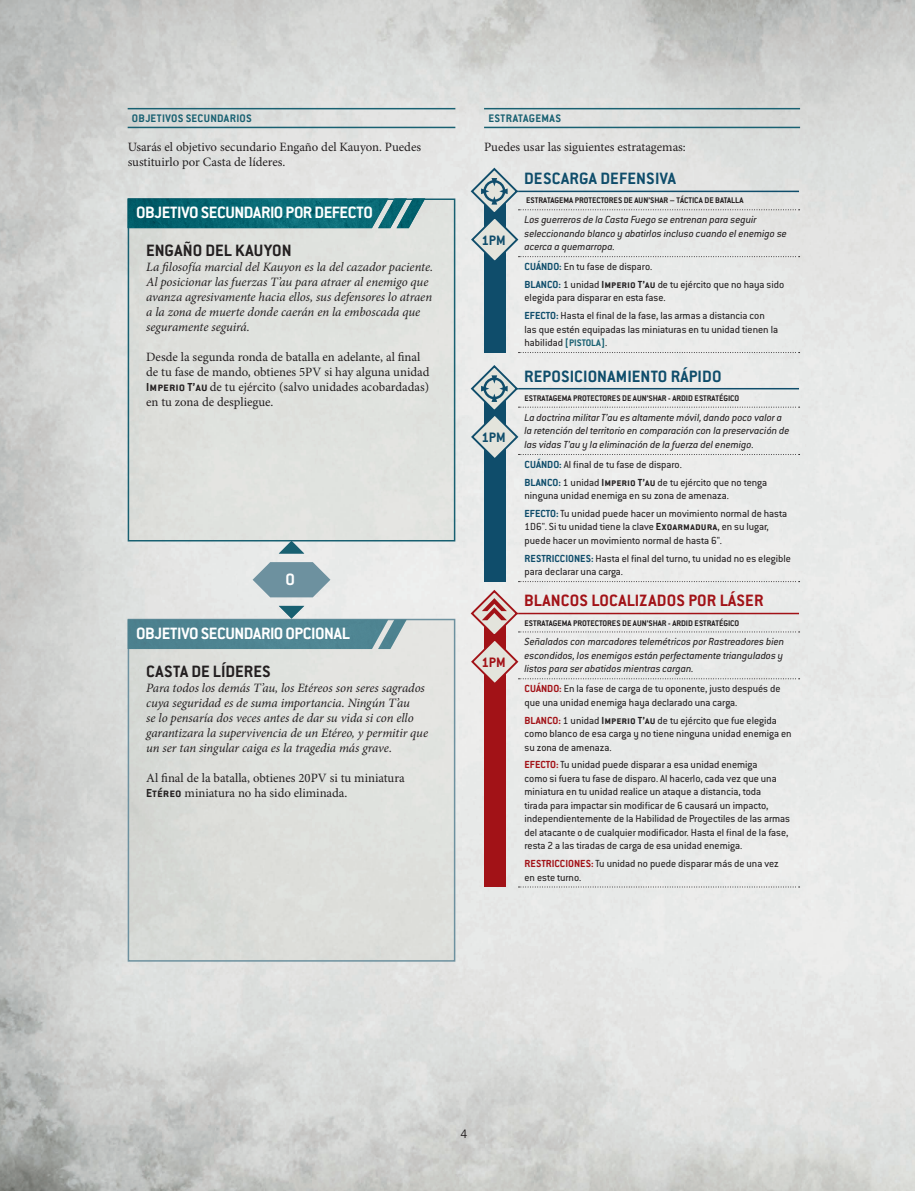
<style>
.page{position:relative;width:915px;height:1191px;background:#fff}
.page>*{position:absolute;margin:0;border:0;box-sizing:border-box;transform-origin:0 0}
.t1{font:700 18px "Conduit ITC Std";letter-spacing:-.02em;color:#fff}
.t2{font:700 18px "Conduit ITC Std";letter-spacing:.01em;color:#0f4d6b}
.t3{font:700 18px "Conduit ITC Std";letter-spacing:.005em;color:#231f20}
.t4{font:700 18px "Conduit ITC Std";letter-spacing:.01em;color:#a21217}
.t5{font:700 15px "Conduit ITC Std";color:#0f4d6b}
.t6{font:700 15px "Conduit ITC Std";color:#a21217}
.t7{font:300 13.5px "Conduit ITC Std";color:#231f20}
.t8{font:italic 12.75px/15px "Minion Pro";letter-spacing:-.005em;color:#231f20}
.t9{font:12.75px/15px "Minion Pro";color:#231f20}
.t10{font:700 12px "Conduit ITC Std";letter-spacing:.03em;color:#186071}
.t11{font:11.25px/13.5px "Conduit ITC Std";color:#231f20}
.t12{font:italic 11.25px/13.5px "Conduit ITC Std";color:#231f20}
.t13{font:700 9px "Conduit ITC Std";color:#231f20}
.s1{font-family:"Conduit ITC Std";font-weight:700}
.s2{font-weight:700;color:#0f4d6b}
.s3{font-weight:700}
.s4{font-weight:700;font-size:10.5px;color:#186071}
.s5{font-weight:700;color:#a21217}
</style>
<div class="page">
<img style="left:0;top:0;width:914px;height:1191px">
<hr style="left:484px;top:127px;width:315px;height:1px;background:#186071">
<hr style="left:484px;top:108px;width:315px;height:1px;background:#186071">
<div style="left:484px;top:191px;width:21px;height:161px;background:#0f4d6b"></div>
<svg style="left:518px;top:352px;width:281px;height:1px"></svg>
<div style="left:484px;top:389px;width:21px;height:192px;background:#0f4d6b"></div>
<svg style="left:518px;top:581px;width:281px;height:1px"></svg>
<div style="left:484px;top:613px;width:21px;height:274px;background:#a21217"></div>
<svg style="left:518px;top:886px;width:281px;height:1px"></svg>
<svg style="left:469px;top:166px;width:330px;height:98px"></svg>
<svg style="left:469px;top:364px;width:330px;height:98px"></svg>
<svg style="left:469px;top:588px;width:330px;height:98px"></svg>
<hr style="left:128px;top:127px;width:327px;height:1px;background:#186071">
<hr style="left:128px;top:108px;width:327px;height:1px;background:#186071">
<div style="left:128px;top:199px;width:326px;height:342px;background:#dfe2de"></div>
<div style="left:128px;top:198px;width:327px;height:343px;border:2px solid #186071"></div>
<div style="left:128px;top:619px;width:326px;height:342px;background:#dedfdb"></div>
<div style="left:128px;top:619px;width:327px;height:342px;border:2px solid #6d919f"></div>
<img style="left:128px;top:198px;width:297px;height:30px">
<svg style="left:128px;top:541px;width:278px;height:108px"></svg>
<p class="t10" style="left:132px;top:111px;width:121px">OBJETIVOS SECUNDARIOS</p>
<p class="t9" style="left:128px;top:140px;width:295px">Usarás el objetivo secundario Engaño del Kauyon. Puedes sustituirlo por Casta de líderes.</p>
<h1 class="t1" style="left:136px;top:202px;width:238px">OBJETIVO SECUNDARIO POR DEFECTO</h1>
<h1 class="t3" style="left:146px;top:240px;width:147px">ENGAÑO DEL KAUYON</h1>
<p class="t8" style="left:146px;top:260px;width:288px">La filosofía marcial del Kauyon es la del cazador paciente.<br>Al posicionar las fuerzas T’au para atraer al enemigo que avanza agresivamente hacia ellos, sus defensores lo atraen a la zona de muerte donde caerán en la emboscada que seguramente seguirá.</p>
<p class="t9" style="left:146px;top:350px;width:285px">Desde la segunda ronda de batalla en adelante, al final de tu fase de mando, obtienes 5PV si hay alguna unidad <span class="s1">Imperio T’au</span> de tu ejército (salvo unidades acobardadas) en tu zona de despliegue.</p>
<h1 class="t1" style="left:285px;top:569px;width:11px">O</h1>
<h1 class="t1" style="left:136px;top:622px;width:215px">OBJETIVO SECUNDARIO OPCIONAL</h1>
<h1 class="t3" style="left:146px;top:660px;width:126px">CASTA DE LÍDERES</h1>
<p class="t8" style="left:146px;top:680px;width:283px">Para todos los demás T’au, los Etéreos son seres sagrados cuya seguridad es de suma importancia. Ningún T’au<br>se lo pensaría dos veces antes de dar su vida si con ello garantizara la supervivencia de un Etéreo, y permitir que un ser tan singular caiga es la tragedia más grave.</p>
<p class="t9" style="left:146px;top:770px;width:260px">Al final de la batalla, obtienes 20PV si tu miniatura<br><span class="s1">Etéreo</span> miniatura no ha sido eliminada.</p>
<p class="t10" style="left:488px;top:111px;width:74px">ESTRATAGEMAS</p>
<p class="t9" style="left:484px;top:140px;width:203px">Puedes usar las siguientes estratagemas:</p>
<h1 class="t2" style="left:524px;top:168px;width:153px">DESCARGA DEFENSIVA</h1>
<p class="t13" style="left:526px;top:195px;width:219px">ESTRATAGEMA PROTECTORES DE AUN’SHAR – TÁCTICA DE BATALLA</p>
<p class="t12" style="left:524px;top:213px;width:264px">Los guerreros de la Casta Fuego se entrenan para seguir seleccionando blanco y abatirlos incluso cuando el enemigo se acerca a quemarropa.</p>
<p class="t11" style="left:524px;top:257px;width:261px;line-height:17.7px"><span class="s2">CUÁNDO:</span> En tu fase de disparo.<br><span class="s2">BLANCO:</span> 1 unidad <span class="s3">Imperio T’au</span> de tu ejército que no haya sido</p>
<p class="t11" style="left:524px;top:289px;width:242px;line-height:17.7px">elegida para disparar en esta fase.<br><span class="s2">EFECTO:</span> Hasta el final de la fase, las armas a distancia con</p>
<p class="t11" style="left:524px;top:322px;width:255px">las que estén equipadas las miniaturas en tu unidad tienen la habilidad <span class="s4">[PISTOLA]</span>.</p>
<h1 class="t2" style="left:524px;top:365px;width:199px">REPOSICIONAMIENTO RÁPIDO</h1>
<p class="t13" style="left:524px;top:392px;width:216px">ESTRATAGEMA PROTECTORES DE AUN’SHAR - ARDID ESTRATÉGICO</p>
<p class="t12" style="left:524px;top:410px;width:266px">La doctrina militar T’au es altamente móvil, dando poco valor a la retención del territorio en comparación con la preservación de las vidas T’au y la eliminación de la fuerza del enemigo.</p>
<p class="t11" style="left:524px;top:455px;width:244px;line-height:17.7px"><span class="s2">CUÁNDO:</span> Al final de tu fase de disparo.<br><span class="s2">BLANCO:</span> 1 unidad <span class="s3">Imperio T’au</span> de tu ejército que no tenga</p>
<p class="t11" style="left:524px;top:486px;width:264px;line-height:17.7px">ninguna unidad enemiga en su zona de amenaza.<br><span class="s2">EFECTO:</span> Tu unidad puede hacer un movimiento normal de hasta</p>
<p class="t11" style="left:524px;top:520px;width:246px">1D6". Si tu unidad tiene la clave <span class="s3">Exoarmadura</span>, en su lugar, puede hacer un movimiento normal de hasta 6".</p>
<p class="t11" style="left:524px;top:551px;width:268px"><span class="s2">RESTRICCIONES:</span> Hasta el final del turno, tu unidad no es elegible para declarar una carga.</p>
<h1 class="t4" style="left:524px;top:590px;width:241px">BLANCOS LOCALIZADOS POR LÁSER</h1>
<p class="t13" style="left:524px;top:617px;width:216px">ESTRATAGEMA PROTECTORES DE AUN’SHAR - ARDID ESTRATÉGICO</p>
<p class="t12" style="left:524px;top:635px;width:261px;text-align:justify">Señalados con marcadores telemétricos por Rastreadores bien escondidos, los enemigos están perfectamente triangulados y listos para ser abatidos mientras cargan.</p>
<p class="t11" style="left:524px;top:681px;width:257px"><span class="s5">CUÁNDO:</span> En la fase de carga de tu oponente, justo después de que una unidad enemiga haya declarado una carga.</p>
<p class="t11" style="left:524px;top:713px;width:268px"><span class="s5">BLANCO:</span> 1 unidad <span class="s3">Imperio T’au</span> de tu ejército que fue elegida como blanco de esa carga y no tiene ninguna unidad enemiga en su zona de amenaza.</p>
<p class="t11" style="left:524px;top:757px;width:267px"><span class="s5">EFECTO:</span> Tu unidad puede disparar a esa unidad enemiga<br>como si fuera tu fase de disparo. Al hacerlo, cada vez que una miniatura en tu unidad realice un ataque a distancia, toda<br>tirada para impactar sin modificar de 6 causará un impacto, independientemente de la Habilidad de Proyectiles de las armas del atacante o de cualquier modificador. Hasta el final de la fase, resta 2 a las tiradas de carga de esa unidad enemiga.</p>
<p class="t11" style="left:524px;top:856px;width:256px"><span class="s5">RESTRICCIONES:</span> Tu unidad no puede disparar más de una vez en este turno.</p>
<h2 class="t5" style="left:481px;top:231px;width:26px">1PM</h2>
<h2 class="t5" style="left:481px;top:428px;width:26px">1PM</h2>
<h2 class="t6" style="left:481px;top:653px;width:26px">1PM</h2>
<p class="t7" style="left:460px;top:1126px;width:8px">4</p>
</div>
